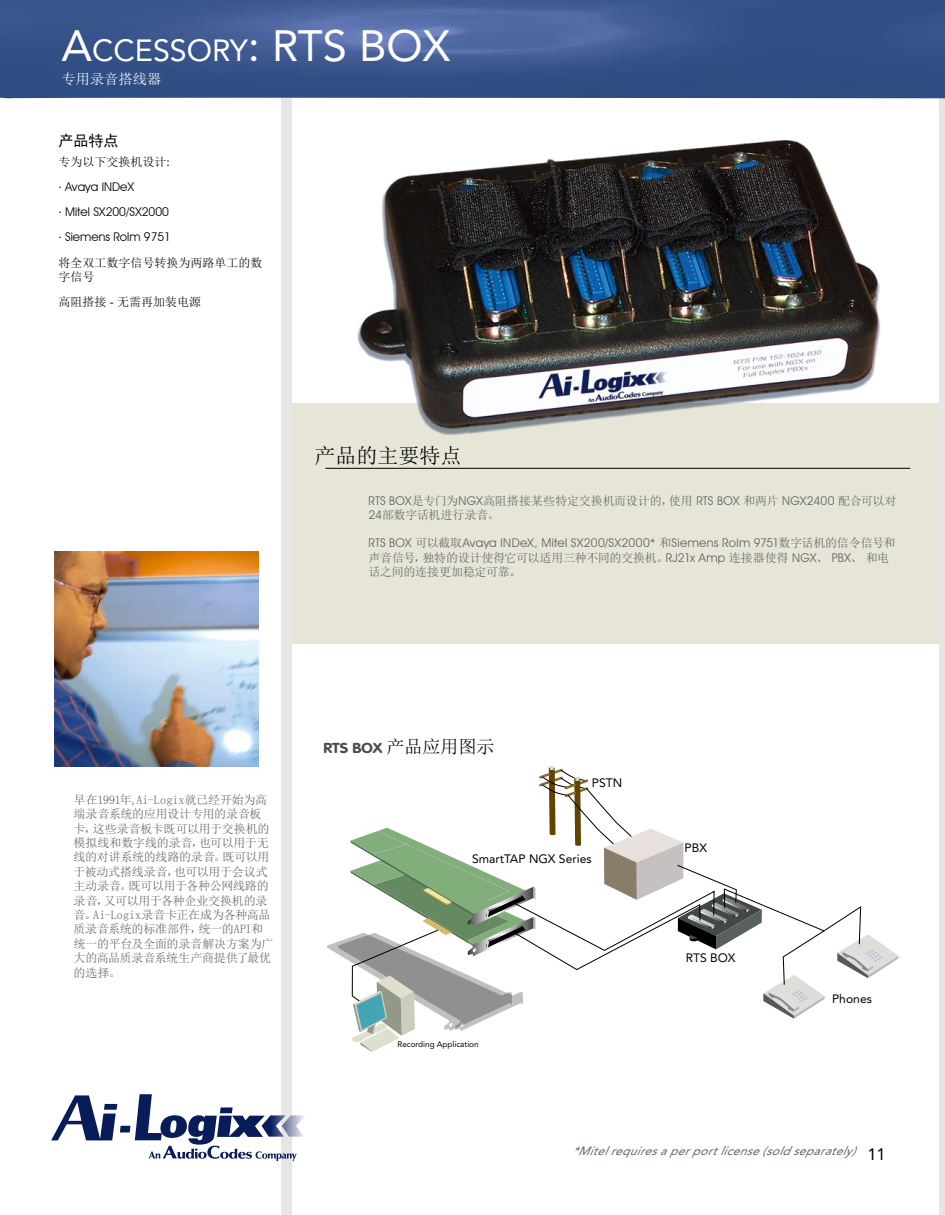
<style>
.page{position:relative;width:945px;height:1215px;background:#fff}
.page>*{position:absolute;margin:0;border:0;box-sizing:border-box;transform-origin:0 0}
.t1{font:43.5px "Avenir";color:#fff}
.t2{font:30.45px "Avenir";color:#fff}
.t3{font:21px "Sim Sun";color:#000}
.t4{font:16.5px "Avenir";color:#000}
.t5{font:15px "Sim Hei";color:#000}
.t6{font:700 14.25px "VAG Rounded";color:#4c4948;scale:1.11 1}
.t7{font:14.25px "Sim Sun";color:#fff}
.t8{font:12.15px "Avenir";color:#000}
.t9{font:12px/14.4px "Sim Sun";letter-spacing:-.02em;color:#5d6565}
.t10{font:12px "Avant Garde IT Cby BT";letter-spacing:.025em;color:#5d6565}
.t11{font:12px/25.2px "Avant Garde IT Cby BT";color:#000}
.t12{font:italic 12px "Avenir";color:#5d6565}
.t13{font:12px/14.4px "Sim Sun";color:#000}
.t14{font:8.1px "Avenir";color:#000}
.s1{font-size:43.5px}
.s2{font-family:"Avenir"}
.s3{font-family:"Avant Garde IT Cby BT"}
.s4{font-family:"Sim Sun"}
.s5{font-family:"Sim Sun";font-weight:400;font-size:18px;color:#000}
</style>
<div class="page">
<div style="left:281px;top:98px;width:10px;height:1117px;background:#e6e6e7"></div>
<div style="left:940px;top:98px;width:5px;height:1117px;background:#e6e6e7"></div>
<img style="left:0;top:0;width:945px;height:98px">
<svg style="left:51px;top:1094px;width:253px;height:67px"></svg>
<div style="left:291px;top:403px;width:648px;height:241px;background:#e6e5d7"></div>
<hr style="left:325px;top:468px;width:585px;height:1px;background:#000">
<svg style="left:327px;top:766px;width:572px;height:286px"></svg>
<img style="left:357px;top:140px;width:524px;height:295px">
<img style="left:54px;top:551px;width:205px;height:216px">
<h2 class="t2" style="left:62px;top:33px;width:235px"><span class="s1">A</span>CCESSORY<span class="s1">: RTS</span></h2>
<h1 class="t1" style="left:359px;top:21px;width:60px">BOX</h1>
<p class="t7" style="left:62px;top:71px;width:101px">专用录音搭线器</p>
<p class="t5" style="left:58px;top:133px;width:61px">产品特点</p>
<p class="t13" style="left:58px;top:154px;width:113px">专为以下交换机设计<span class="s2">:</span></p>
<p class="t11" style="left:58px;top:174px;width:114px"><span class="s2">·</span> Avaya INDeX<br><span class="s2">·</span> Mitel SX200/SX2000 <span class="s2">·</span> Siemens Rolm 9751</p>
<p class="t13" style="left:58px;top:255px;width:205px">将全双工数字信号转换为两路单工的数字信号</p>
<p class="t13" style="left:58px;top:295px;width:144px">高阻搭接 <span class="s2">-</span> 无需再加装电源</p>
<h3 class="t3" style="left:315px;top:445px;width:148px">产品的主要特点</h3>
<p class="t9" style="left:369px;top:494px;width:529px"><span class="s3">RTS BOX</span>是专门为<span class="s3">NGX</span>高阻搭接某些特定交换机而设计的，使用 <span class="s3">RTS BOX</span> 和两片 <span class="s3">NGX2400</span> 配合可以对<br><span class="s3">24</span>部数字话机进行录音。</p>
<p class="t10" style="left:369px;top:536px;width:528px">RTS BOX <span class="s4">可以截取</span>Avaya INDeX, Mitel SX200/SX2000* <span class="s4">和</span>Siemens Rolm 9751<span class="s4">数字话机的信令信号和</span></p>
<p class="t9" style="left:369px;top:550px;width:522px">声音信号，独特的设计使得它可以适用三种不同的交换机。<span class="s3">RJ21x Amp</span> 连接器使得 <span class="s3">NGX</span>、 <span class="s3">PBX</span>、和电话之间的连接更加稳定可靠。</p>
<p class="t9" style="left:74px;top:792px;width:201px">早在1991年,Ai-Logix就已经开始为高端录音系统的应用设计专用的录音板卡，这些录音板卡既可以用于交换机的模拟线和数字线的录音，也可以用于无线的对讲系统的线路的录音。既可以用于被动式搭线录音，也可以用于会议式主动录音。既可以用于各种公网线路的录音，又可以用于各种企业交换机的录音。Ai-Logix录音卡正在成为各种高品质录音系统的标准部件，统一的API和统一的平台及全面的录音解决方案为广大的高品质录音系统生产商提供了最优的选择。</p>
<p class="t6" style="left:324px;top:740px;width:156px">RTS BOX <span class="s5">产品应用图示</span></p>
<p class="t8" style="left:592px;top:776px;width:32px">PSTN</p>
<p class="t8" style="left:472px;top:852px;width:121px">SmartTAP NGX Series</p>
<p class="t14" style="left:397px;top:1039px;width:83px">Recording Application</p>
<p class="t8" style="left:684px;top:840px;width:24px">PBX</p>
<p class="t8" style="left:686px;top:950px;width:51px">RTS BOX</p>
<p class="t8" style="left:832px;top:991px;width:41px">Phones</p>
<p class="t12" style="left:573px;top:1144px;width:291px">*Mitelrequiresaperportlicense(soldseparately)</p>
<h3 class="t4" style="left:867px;top:1145px;width:20px">11</h3>
</div>
